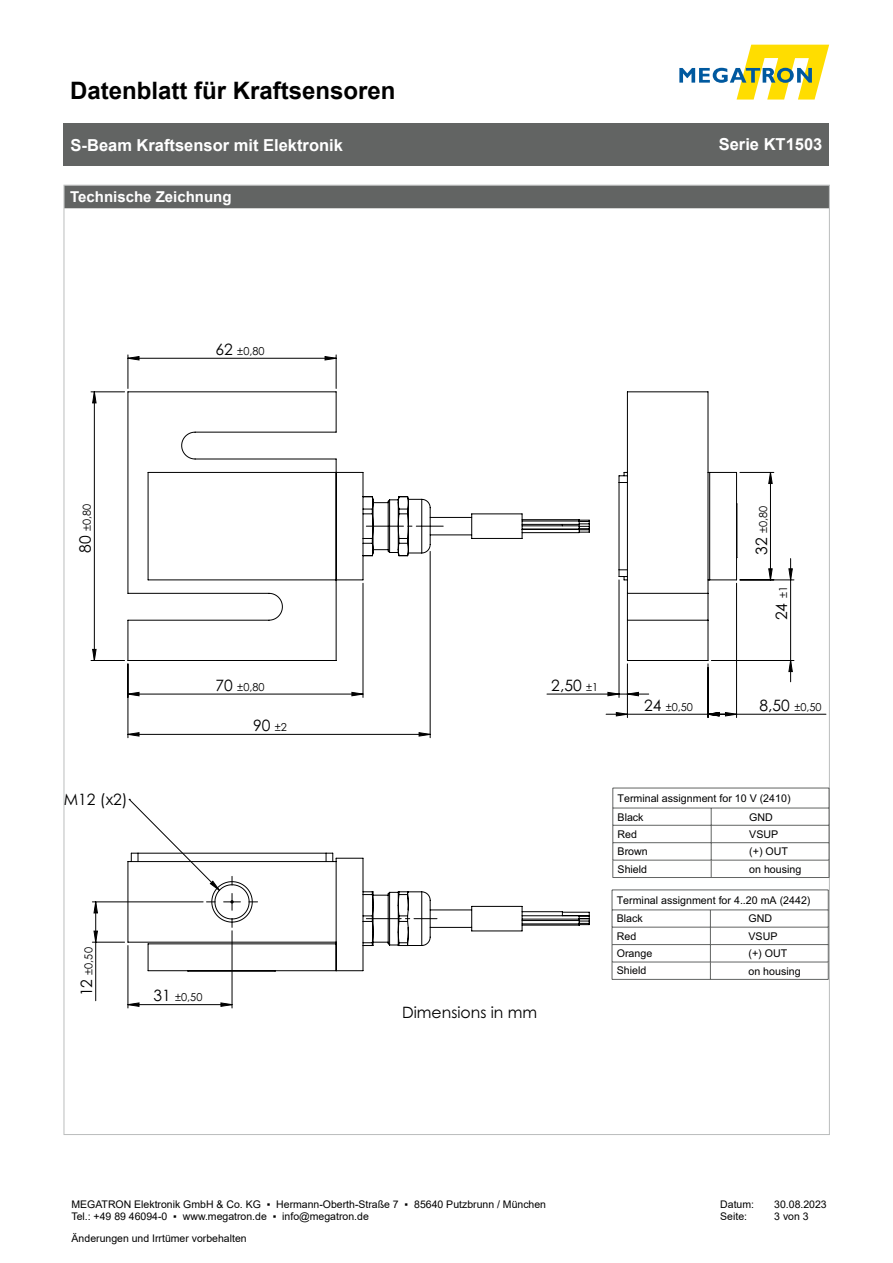
<style>
.page{position:relative;width:893px;height:1263px;background:#fff}
.page>*{position:absolute;margin:0;border:0;box-sizing:border-box;transform-origin:0 0}
.t1{font:700 24px "Arial";color:#000}
.t2{font:700 16.5px "Arial";color:#fff}
.t3{font:15.6px "Century Gothic";color:#000}
.t4{font:700 15px "Arial";color:#fff}
.t5{font:10.95px "Century Gothic";color:#000}
.t6{font:10.65px/18.6px "Arial";color:#000}
.t7{font:10.5px/12.6px "Arial";color:#000}
.s1{font-size:15.6px}
.s2{font-size:10.95px}
</style>
<div class="page">
<svg style="left:679px;top:45px;width:150px;height:55px"></svg>
<div style="left:64px;top:123px;width:765px;height:43px;background:#626463"></div>
<div style="left:66px;top:187px;width:762px;height:21px;background:#626463"></div>
<hr style="left:736px;top:714px;width:90px;height:1px;background:#000">
<hr style="left:128px;top:355px;width:1px;height:33px;background:#000">
<hr style="left:336px;top:355px;width:1px;height:33px;background:#000">
<hr style="left:711px;top:660px;width:83px;height:1px;background:#000">
<hr style="left:740px;top:580px;width:54px;height:1px;background:#000">
<hr style="left:92px;top:942px;width:33px;height:1px;background:#000">
<hr style="left:92px;top:901px;width:111px;height:1px;background:#000">
<hr style="left:95px;top:942px;width:1px;height:59px;background:#000">
<hr style="left:740px;top:472px;width:34px;height:1px;background:#000">
<hr style="left:91px;top:391px;width:34px;height:1px;background:#000">
<hr style="left:91px;top:660px;width:34px;height:1px;background:#000">
<hr style="left:128px;top:945px;width:1px;height:63px;background:#000">
<hr style="left:232px;top:931px;width:1px;height:77px;background:#000">
<svg style="left:128px;top:357px;width:208px;height:3px"></svg>
<svg style="left:94px;top:569px;width:698px;height:373px"></svg>
<svg style="left:769px;top:472px;width:3px;height:108px"></svg>
<svg style="left:93px;top:392px;width:3px;height:268px"></svg>
<svg style="left:128px;top:1003px;width:104px;height:3px"></svg>
<svg style="left:127px;top:391px;width:463px;height:270px"></svg>
<hr style="left:619px;top:482px;width:1px;height:88px;background:#000">
<hr style="left:708px;top:392px;width:1px;height:201px;background:#000">
<hr style="left:627px;top:593px;width:81px;height:1px;background:#000">
<hr style="left:627px;top:391px;width:81px;height:1px;background:#000">
<hr style="left:627px;top:392px;width:1px;height:201px;background:#000">
<hr style="left:627px;top:660px;width:81px;height:1px;background:#000">
<hr style="left:627px;top:620px;width:81px;height:1px;background:#000">
<hr style="left:708px;top:620px;width:1px;height:40px;background:#000">
<hr style="left:627px;top:620px;width:1px;height:40px;background:#000">
<svg style="left:708px;top:593px;width:1px;height:27px"></svg>
<svg style="left:627px;top:594px;width:1px;height:26px"></svg>
<svg style="left:619px;top:569px;width:8px;height:11px"></svg>
<svg style="left:619px;top:472px;width:8px;height:11px"></svg>
<hr style="left:736px;top:472px;width:1px;height:108px;background:#000">
<svg style="left:710px;top:579px;width:26px;height:1px"></svg>
<hr style="left:709px;top:472px;width:1px;height:108px;background:#000">
<svg style="left:710px;top:472px;width:26px;height:1px"></svg>
<svg style="left:128px;top:798px;width:112px;height:54px"></svg>
<svg style="left:127px;top:852px;width:463px;height:120px"></svg>
<hr style="left:613px;top:788px;width:98px;height:1px;background:#626463">
<hr style="left:711px;top:788px;width:118px;height:1px;background:#626463">
<hr style="left:613px;top:808px;width:98px;height:1px;background:#626463">
<hr style="left:711px;top:808px;width:118px;height:1px;background:#626463">
<hr style="left:613px;top:825px;width:98px;height:1px;background:#626463">
<hr style="left:711px;top:825px;width:118px;height:1px;background:#626463">
<hr style="left:613px;top:842px;width:98px;height:1px;background:#626463">
<hr style="left:711px;top:842px;width:118px;height:1px;background:#626463">
<hr style="left:613px;top:860px;width:98px;height:1px;background:#626463">
<hr style="left:711px;top:860px;width:118px;height:1px;background:#626463">
<hr style="left:612px;top:890px;width:98px;height:1px;background:#626463">
<hr style="left:710px;top:890px;width:118px;height:1px;background:#626463">
<hr style="left:612px;top:910px;width:98px;height:1px;background:#626463">
<hr style="left:710px;top:910px;width:118px;height:1px;background:#626463">
<hr style="left:612px;top:927px;width:98px;height:1px;background:#626463">
<hr style="left:710px;top:927px;width:118px;height:1px;background:#626463">
<hr style="left:612px;top:944px;width:98px;height:1px;background:#626463">
<hr style="left:710px;top:944px;width:118px;height:1px;background:#626463">
<hr style="left:612px;top:962px;width:98px;height:1px;background:#626463">
<hr style="left:710px;top:962px;width:118px;height:1px;background:#626463">
<svg style="left:613px;top:788px;width:1px;height:89px"></svg>
<svg style="left:711px;top:809px;width:1px;height:68px"></svg>
<svg style="left:829px;top:788px;width:1px;height:89px"></svg>
<hr style="left:613px;top:877px;width:98px;height:1px;background:#626463">
<hr style="left:711px;top:877px;width:118px;height:1px;background:#626463">
<svg style="left:612px;top:890px;width:1px;height:89px"></svg>
<svg style="left:710px;top:911px;width:1px;height:68px"></svg>
<svg style="left:828px;top:890px;width:1px;height:89px"></svg>
<hr style="left:612px;top:979px;width:98px;height:1px;background:#626463">
<hr style="left:710px;top:979px;width:118px;height:1px;background:#626463">
<h1 class="t1" style="left:70px;top:73px;width:327px">Datenblatt für Kraftsensoren</h1>
<h2 class="t2" style="left:71px;top:133px;width:274px">S-Beam Kraftsensor mit Elektronik</h2>
<h2 class="t2" style="left:719px;top:133px;width:105px">Serie KT1503</h2>
<p class="t4" style="left:70px;top:186px;width:163px">Technische Zeichnung</p>
<p class="t5" style="left:79px;top:553px;width:51px;rotate:-90deg"><span class="s1">80</span> ±0,80</p>
<p class="t5" style="left:216px;top:343px;width:50px"><span class="s1">62</span> ±0,80</p>
<p class="t5" style="left:216px;top:679px;width:51px"><span class="s1">70</span> ±0,80</p>
<p class="t3" style="left:253px;top:714px;width:35px">90 <span class="s2">±2</span></p>
<p class="t3" style="left:551px;top:674px;width:48px">2,50 <span class="s2">±1</span></p>
<p class="t5" style="left:755px;top:555px;width:51px;rotate:-90deg"><span class="s1">32</span> ±0,80</p>
<p class="t3" style="left:771px;top:620px;width:35px;rotate:-90deg">24 <span class="s2">±1</span></p>
<p class="t5" style="left:644px;top:699px;width:51px"><span class="s1">24</span> ±0,50</p>
<p class="t5" style="left:760px;top:699px;width:64px"><span class="s1">8,50</span> ±0,50</p>
<p class="t3" style="left:64px;top:789px;width:65px">M12 (x2)</p>
<p class="t6" style="left:618px;top:789px;width:175px">Terminal assignment for 10 V (2410)<br>Black</p>
<p class="t6" style="left:749px;top:807px;width:25px">GND</p>
<p class="t5" style="left:81px;top:996px;width:51px;rotate:-90deg"><span class="s1">12</span> ±0,50</p>
<p class="t5" style="left:153px;top:990px;width:51px"><span class="s1">31</span> ±0,50</p>
<p class="t3" style="left:402px;top:1001px;width:137px">Dimensions in mm</p>
<p class="t6" style="left:618px;top:825px;width:21px">Red</p>
<p class="t6" style="left:749px;top:825px;width:31px">VSUP</p>
<p class="t6" style="left:618px;top:842px;width:32px">Brown</p>
<p class="t6" style="left:749px;top:842px;width:40px">(+) OUT</p>
<p class="t6" style="left:617px;top:891px;width:195px">Terminal assignment for 4..20 mA (2442)<br>Black</p>
<p class="t6" style="left:618px;top:860px;width:31px">Shield</p>
<p class="t6" style="left:749px;top:860px;width:54px">on housing</p>
<p class="t6" style="left:748px;top:909px;width:25px">GND</p>
<p class="t6" style="left:617px;top:927px;width:21px">Red</p>
<p class="t6" style="left:748px;top:927px;width:31px">VSUP</p>
<p class="t6" style="left:617px;top:944px;width:37px">Orange</p>
<p class="t6" style="left:748px;top:944px;width:40px">(+) OUT</p>
<p class="t6" style="left:617px;top:961px;width:31px">Shield</p>
<p class="t6" style="left:748px;top:962px;width:54px">on housing</p>
<p class="t7" style="left:71px;top:1198px;width:476px">MEGATRON Elektronik GmbH &amp; Co. KG ▪ Hermann-Oberth-Straße 7 ▪ 85640 Putzbrunn / München<br>Tel.: +49 89 46094-0 ▪ www.megatron.de ▪ info@megatron.de</p>
<p class="t7" style="left:720px;top:1198px;width:35px">Datum:</p>
<p class="t7" style="left:774px;top:1198px;width:54px">30.08.2023</p>
<p class="t7" style="left:720px;top:1210px;width:28px">Seite:</p>
<p class="t7" style="left:774px;top:1210px;width:36px">3 von 3</p>
<p class="t7" style="left:72px;top:1232px;width:177px">Änderungen und Irrtümer vorbehalten</p>
</div>
